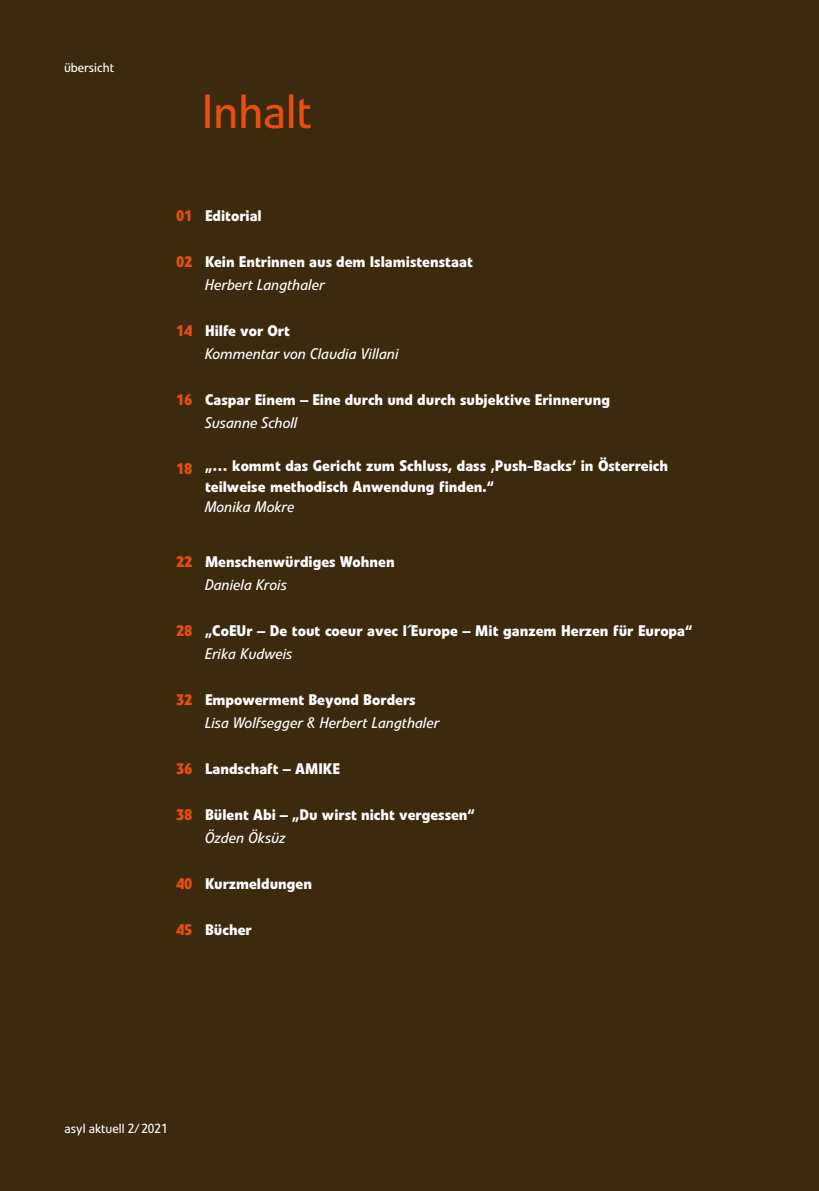
<style>
.page{position:relative;width:819px;height:1191px;background:#3b2a0e}
.page>*{position:absolute;margin:0;border:0;box-sizing:border-box;transform-origin:0 0}
.t1{font:47.25px "Linotype Veto";color:#e94e0f}
.t2{font:700 15.22px/20.1px "Linotype Veto";color:#fff}
.t3{font:italic 15.22px "Linotype Veto";color:#fff}
.t4{font:700 15.22px "Linotype Veto";color:#e94e0f}
.t5{font:13.12px "Linotype Veto";color:#fff}
</style>
<div class="page">
<p class="t5" style="left:64px;top:59px;width:52px">übersicht</p>
<h1 class="t1" style="left:202px;top:83px;width:112px">Inhalt</h1>
<p class="t4" style="left:176px;top:206px;width:18px">01</p>
<p class="t4" style="left:176px;top:252px;width:18px">02</p>
<p class="t4" style="left:176px;top:321px;width:18px">14</p>
<p class="t4" style="left:176px;top:390px;width:18px">16</p>
<p class="t4" style="left:176px;top:459px;width:18px">18</p>
<p class="t2" style="left:205px;top:205px;width:58px">Editorial</p>
<p class="t2" style="left:205px;top:252px;width:269px">Kein Entrinnen aus dem Islamistenstaat</p>
<p class="t3" style="left:205px;top:276px;width:121px">Herbert Langthaler</p>
<p class="t2" style="left:205px;top:321px;width:86px">Hilfe vor Ort</p>
<p class="t3" style="left:205px;top:345px;width:195px">Kommentar von Claudia Villani</p>
<p class="t2" style="left:205px;top:390px;width:406px">Caspar Einem – Eine durch und durch subjektive Erinnerung</p>
<p class="t3" style="left:205px;top:414px;width:94px">Susanne Scholl</p>
<p class="t2" style="left:205px;top:456px;width:464px">„… kommt das Gericht zum Schluss, dass ‚Push-Backs‘ in Österreich teilweise methodisch Anwendung finden.“</p>
<p class="t3" style="left:205px;top:497px;width:91px">Monika Mokre</p>
<p class="t4" style="left:176px;top:552px;width:18px">22</p>
<p class="t4" style="left:176px;top:621px;width:18px">28</p>
<p class="t4" style="left:176px;top:690px;width:18px">32</p>
<p class="t4" style="left:176px;top:759px;width:18px">36</p>
<p class="t4" style="left:176px;top:805px;width:18px">38</p>
<p class="t4" style="left:176px;top:874px;width:18px">40</p>
<p class="t4" style="left:176px;top:920px;width:18px">45</p>
<p class="t2" style="left:205px;top:551px;width:191px">Menschenwürdiges Wohnen</p>
<p class="t3" style="left:205px;top:575px;width:84px">Daniela Krois</p>
<p class="t2" style="left:205px;top:620px;width:489px">„CoEUr – De tout coeur avec l´Europe – Mit ganzem Herzen für Europa“</p>
<p class="t3" style="left:205px;top:644px;width:89px">Erika Kudweis</p>
<p class="t2" style="left:205px;top:689px;width:212px">Empowerment Beyond Borders</p>
<p class="t3" style="left:205px;top:713px;width:236px">Lisa Wolfsegger &amp; Herbert Langthaler</p>
<p class="t2" style="left:205px;top:759px;width:136px">Landschaft – AMIKE</p>
<p class="t2" style="left:205px;top:805px;width:271px">Bülent Abi – „Du wirst nicht vergessen“</p>
<p class="t3" style="left:205px;top:829px;width:83px">Özden Öksüz</p>
<p class="t2" style="left:205px;top:874px;width:109px">Kurzmeldungen</p>
<p class="t2" style="left:205px;top:920px;width:48px">Bücher</p>
<p class="t5" style="left:65px;top:1121px;width:104px">asyl aktuell 2/2021</p>
</div>
